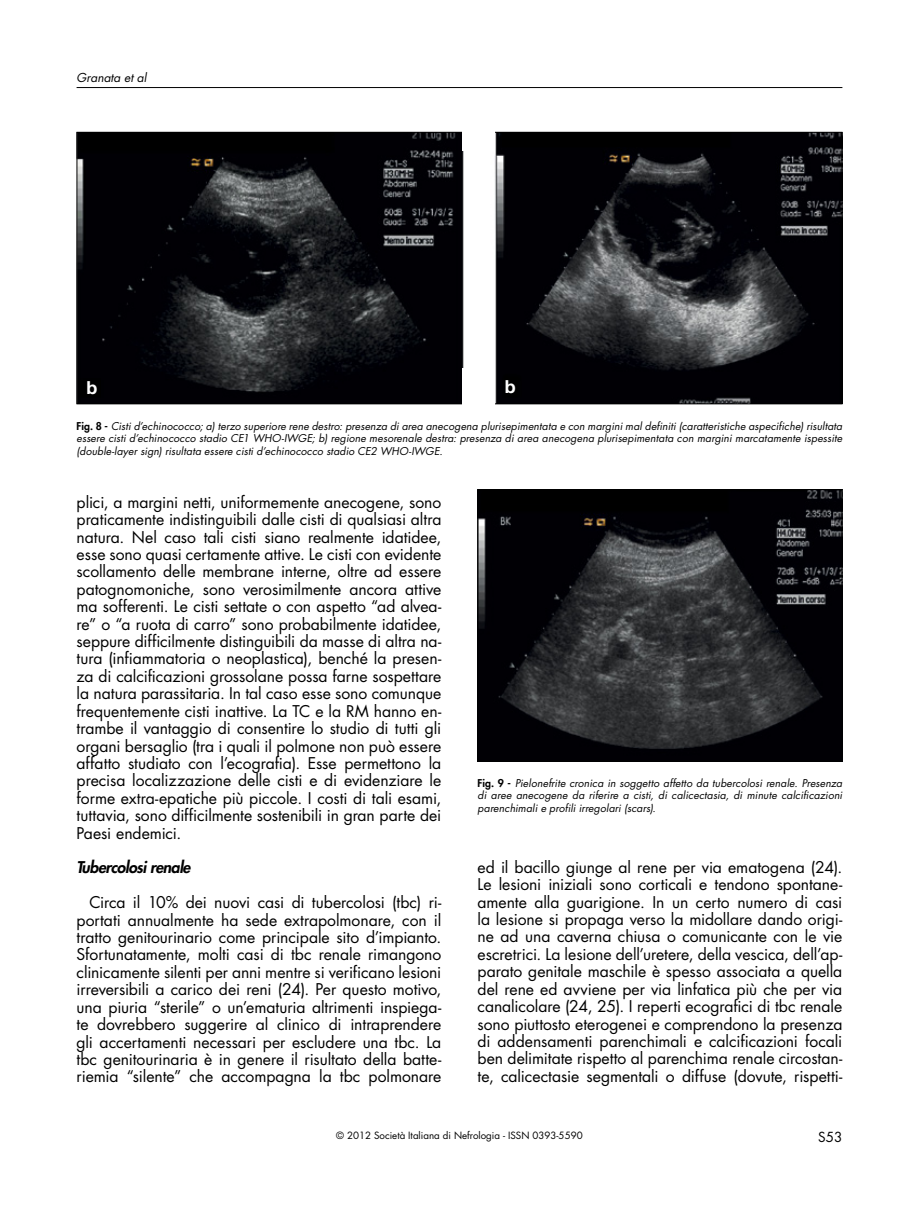
<style>
.page{position:relative;width:919px;height:1217px;background:#fff}
.page>*{position:absolute;margin:0;border:0;box-sizing:border-box;transform-origin:0 0}
.t1{font:700 18px "Helvetica Neue";color:#fff}
._19_FULL_TEXT{font:15.75px/17.4px "Futura";letter-spacing:-.005em;color:#000;text-align:justify}
._18_SUBTITLE_ITALIC{font:italic 800 15.75px "Futura";letter-spacing:-.03em;color:#000}
.t2{font:13.5px "Futura";color:#000}
.t3{font:italic 12px "Futura";color:#000}
._40_FIGURE_LEGEND{font:italic 10.5px/12.6px "Futura";letter-spacing:.01em;color:#000;text-align:justify}
.t4{font:9.75px "Futura";color:#000}
.s1{font-weight:800;font-style:normal}
.s2{font-style:inherit}
</style>
<div class="page">
<hr style="left:77px;top:87px;width:765px;height:1px;background:#000">
<img style="left:479px;top:491px;width:361px;height:268px">
<div style="left:477px;top:489px;width:365px;height:272px;border:1px solid #000"></div>
<img style="left:79px;top:134px;width:761px;height:268px">
<div style="left:462px;top:98px;width:33px;height:52px;background:#fff"></div>
<div style="left:462px;top:368px;width:33px;height:53px;background:#fff"></div>
<p class="t3" style="left:77px;top:70px;width:71px">Granata et al</p>
<p class="t1" style="left:86px;top:376px;width:12px">b</p>
<p class="t1" style="left:505px;top:375px;width:12px">b</p>
<p class="_40_FIGURE_LEGEND" style="left:77px;top:419px;width:767px"><span class="s1">Fig. 8 -</span> Cisti d’echinococco; a) terzo superiore rene destro: presenza di area anecogena plurisepimentata e con margini mal definiti (caratteristiche aspecifiche) risultata essere cisti d’echinococco stadio CE1 WHO-IWGE; b) regione mesorenale destra: presenza di area anecogena plurisepimentata con margini marcatamente ispessite (double-layer sign) risultata essere cisti d’echinococco stadio CE2 WHO-IWGE.</p>
<p class="_19_FULL_TEXT" style="left:77px;top:493px;width:366px">plici, a margini netti, uniformemente anecogene, sono praticamente indistinguibili dalle cisti di qualsiasi altra natura. Nel caso tali cisti siano realmente idatidee, esse sono quasi certamente attive. Le cisti con evidente scollamento delle membrane interne, oltre ad essere patognomoniche, sono verosimilmente ancora attive ma sofferenti. Le cisti settate o con aspetto “ad alvea&shy;re” o “a ruota di carro” sono probabilmente idatidee, seppure difficilmente distinguibili da masse di altra na&shy;tura (infiammatoria o neoplastica), benché la presen&shy;za di calcificazioni grossolane possa farne sospettare la natura parassitaria. In tal caso esse sono comunque frequentemente cisti inattive. La TC e la RM hanno en&shy;trambe il vantaggio di consentire lo studio di tutti gli organi bersaglio (tra i quali il polmone non può essere affatto studiato con l’ecografia). Esse permettono la precisa localizzazione delle cisti e di evidenziare le forme extra-epatiche più piccole. I costi di tali esami, tuttavia, sono difficilmente sostenibili in gran parte dei Paesi endemici.</p>
<p class="_18_SUBTITLE_ITALIC" style="left:77px;top:857px;width:115px">Tubercolosi renale</p>
<p class="_19_FULL_TEXT" style="left:77px;top:893px;width:366px;text-indent:13px">Circa il 10% dei nuovi casi di tubercolosi (tbc) ri&shy;portati annualmente ha sede extrapolmonare, con il tratto genitourinario come principale sito d’impianto.<br>Sfortunatamente, molti casi di tbc renale rimangono clinicamente silenti per anni mentre si verificano lesioni irreversibili a carico dei reni (24). Per questo motivo, una piuria “sterile” o un’ematuria altrimenti inspiega&shy;te dovrebbero suggerire al clinico di intraprendere gli accertamenti necessari per escludere una tbc. La tbc genitourinaria è in genere il risultato della batte&shy;riemia “silente” che accompagna la tbc polmonare</p>
<p class="_40_FIGURE_LEGEND" style="left:477px;top:776px;width:366px"><span class="s1">Fig. 9 -</span> Pielonefrite cronica in soggetto affetto da tubercolosi renale. Presenza di aree anecogene da riferire a cisti, di calicectasia, di minute calcificazioni parenchimali e profili irregolari (scars).</p>
<p class="_19_FULL_TEXT" style="left:477px;top:858px;width:366px">ed il bacillo giunge al rene per via ematogena (24).<br>Le lesioni iniziali sono corticali e tendono spontane&shy;amente alla guarigione. In un certo numero di casi la lesione si propaga verso la midollare dando origi&shy;ne ad una caverna chiusa o comunicante con le vie escretrici. La lesione dell’uretere, della vescica, dell’ap&shy;parato genitale maschile è spesso associata a quella del rene ed avviene per via linfatica più che per via canalicolare (24, 25). I reperti ecografici di tbc renale sono piuttosto eterogenei e comprendono la presenza di addensamenti parenchimali e calcificazioni focali ben delimitate rispetto al parenchima renale circostan&shy;te, calicectasie segmentali o diffuse (dovute, rispetti-</p>
<p class="t4" style="left:336px;top:1129px;width:248px"><span class="s2">© 2012</span> Società Italiana di Nefrologia - ISSN 0393-5590</p>
<p class="t2" style="left:818px;top:1128px;width:26px">S53</p>
</div>
